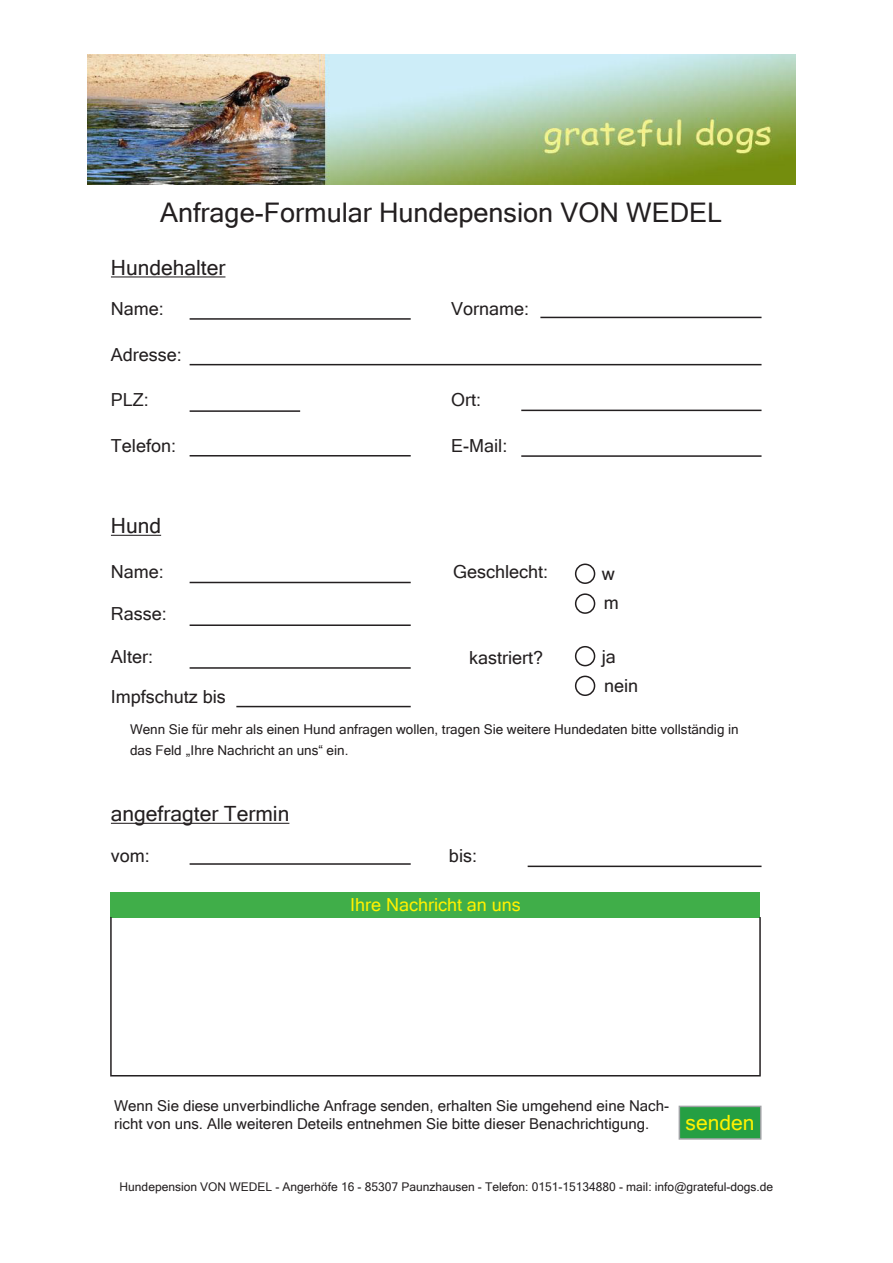
<style>
.page{position:relative;width:893px;height:1263px;background:#fff}
.page>*{position:absolute;margin:0;border:0;box-sizing:border-box;transform-origin:0 0}
.t1{font:27px "Microsoft Sans Serif";color:#231f20}
.t2{font:21px "Microsoft Sans Serif";color:#231f20}
.t3{font:21px "Microsoft Sans Serif";color:#fff101}
.t4{font:18px "Microsoft Sans Serif";color:#231f20}
.t5{font:18px "Microsoft Sans Serif";color:#fff101}
.t6{font:15px/18px "Microsoft Sans Serif";color:#231f20}
.t7{font:13.5px/21.6px "Microsoft Sans Serif";color:#231f20}
.t8{font:12px "Microsoft Sans Serif";color:#231f20}
</style>
<div class="page">
<img style="left:87px;top:54px;width:708px;height:131px">
<hr style="left:111px;top:276px;width:114px;height:1px;background:#231f20">
<hr style="left:111px;top:535px;width:50px;height:1px;background:#231f20">
<hr style="left:111px;top:823px;width:178px;height:1px;background:#231f20">
<hr style="left:190px;top:318px;width:221px;height:2px;background:#231f20">
<hr style="left:540px;top:317px;width:221px;height:1px;background:#231f20">
<hr style="left:190px;top:364px;width:571px;height:1px;background:#231f20">
<hr style="left:190px;top:410px;width:110px;height:2px;background:#231f20">
<hr style="left:521px;top:410px;width:240px;height:1px;background:#231f20">
<hr style="left:190px;top:455px;width:221px;height:1px;background:#231f20">
<hr style="left:521px;top:455px;width:240px;height:2px;background:#231f20">
<hr style="left:190px;top:582px;width:221px;height:1px;background:#231f20">
<hr style="left:190px;top:624px;width:221px;height:2px;background:#231f20">
<hr style="left:190px;top:667px;width:221px;height:2px;background:#231f20">
<hr style="left:236px;top:706px;width:175px;height:1px;background:#231f20">
<hr style="left:190px;top:863px;width:221px;height:2px;background:#231f20">
<hr style="left:528px;top:865px;width:233px;height:2px;background:#231f20">
<div style="left:111px;top:892px;width:649px;height:25px;background:#40ae49"></div>
<hr style="left:110px;top:917px;width:2px;height:158px;background:#231f20">
<hr style="left:759px;top:917px;width:2px;height:158px;background:#231f20">
<hr style="left:110px;top:1075px;width:651px;height:1px;background:#231f20">
<div style="left:679px;top:1106px;width:82px;height:33px;background:#259f43"></div>
<div style="left:679px;top:1106px;width:82px;height:34px;border:2px solid #a1a3a6"></div>
<div style="left:575px;top:563px;width:20px;height:21px;border:2px solid #231f20;border-radius:50%"></div>
<div style="left:575px;top:593px;width:20px;height:21px;border:2px solid #231f20;border-radius:50%"></div>
<div style="left:575px;top:646px;width:20px;height:20px;border:2px solid #231f20;border-radius:50%"></div>
<div style="left:575px;top:676px;width:20px;height:20px;border:2px solid #231f20;border-radius:50%"></div>
<p class="t1" style="left:160px;top:195px;width:564px">Anfrage-Formular Hundepension VON WEDEL</p>
<p class="t2" style="left:111px;top:254px;width:116px">Hundehalter</p>
<p class="t4" style="left:111px;top:297px;width:55px">Name:</p>
<p class="t4" style="left:111px;top:342px;width:73px">Adresse:</p>
<p class="t4" style="left:451px;top:297px;width:80px">Vorname:</p>
<p class="t4" style="left:111px;top:388px;width:40px">PLZ:</p>
<p class="t4" style="left:451px;top:388px;width:32px">Ort:</p>
<p class="t4" style="left:111px;top:434px;width:67px">Telefon:</p>
<p class="t2" style="left:111px;top:512px;width:52px">Hund</p>
<p class="t4" style="left:111px;top:560px;width:55px">Name:</p>
<p class="t4" style="left:111px;top:602px;width:58px">Rasse:</p>
<p class="t4" style="left:451px;top:434px;width:58px">E-Mail:</p>
<p class="t4" style="left:453px;top:560px;width:97px">Geschlecht:</p>
<p class="t4" style="left:111px;top:645px;width:44px">Alter:</p>
<p class="t4" style="left:469px;top:646px;width:76px">kastriert?</p>
<p class="t4" style="left:111px;top:684px;width:116px">Impfschutz bis</p>
<p class="t4" style="left:602px;top:562px;width:14px">w</p>
<p class="t4" style="left:604px;top:591px;width:16px">m</p>
<p class="t4" style="left:602px;top:645px;width:16px">ja</p>
<p class="t4" style="left:604px;top:674px;width:36px">nein</p>
<p class="t7" style="left:130px;top:718px;width:610px">Wenn Sie für mehr als einen Hund anfragen wollen, tragen Sie weitere Hundedaten bitte vollständig in das Feld „Ihre Nachricht an uns“ ein.</p>
<p class="t2" style="left:111px;top:800px;width:180px">angefragter Termin</p>
<p class="t4" style="left:111px;top:843px;width:41px">vom:</p>
<p class="t4" style="left:449px;top:843px;width:30px">bis:</p>
<p class="t5" style="left:350px;top:893px;width:172px">Ihre Nachricht an uns</p>
<p class="t6" style="left:114px;top:1096px;width:556px">Wenn Sie diese unverbindliche Anfrage senden, erhalten Sie umgehend eine Nach&shy;richt von uns. Alle weiteren Deteils entnehmen Sie bitte dieser Benachrichtigung.</p>
<p class="t3" style="left:686px;top:1109px;width:70px">senden</p>
<p class="t8" style="left:120px;top:1179px;width:655px">Hundepension VON WEDEL - Angerhöfe 16 - 85307 Paunzhausen - Telefon: 0151-15134880 - mail: info@grateful-dogs.de</p>
</div>
